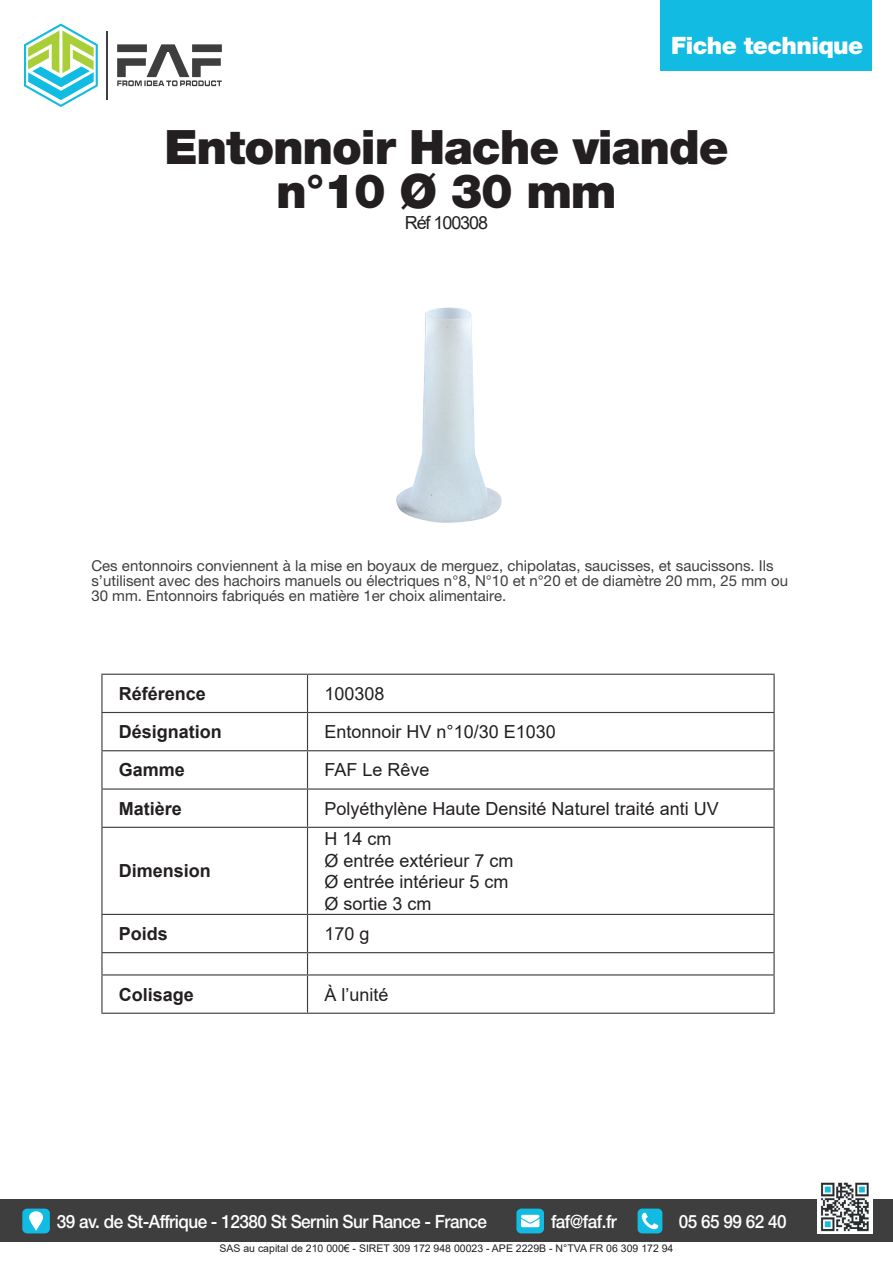
<style>
.page{position:relative;width:893px;height:1263px;background:#fff}
.page>*{position:absolute;margin:0;border:0;box-sizing:border-box;transform-origin:0 0}
.t1{font:900 47.4px/43.3px "Helvetica Neue";letter-spacing:-.025em;color:#231f20;text-align:center}
.t2{font:900 24px "Helvetica Neue";letter-spacing:-.025em;color:#fff}
.t3{font:500 18.3px "Helvetica Neue";letter-spacing:-.03em;color:#fff;scale:.94 1}
.t4{font:18px/21.6px "Arial";color:#231f20}
.t5{font:700 18px "Arial";color:#231f20}
.t6{font:18px "Arial";letter-spacing:-.06em;color:#231f20}
.t7{font:15px/15px "Helvetica Neue";color:#3e3e3f}
.t8{font:10.5px "Arial";color:#231f20}
</style>
<div class="page">
<div style="left:0;top:1199px;width:893px;height:43px;background:#3e3e3f"></div>
<img style="left:818px;top:1182px;width:55px;height:51px">
<div style="left:22px;top:1208px;width:28px;height:25px;background:#11bbe1;border-radius:5px"></div>
<svg style="left:29px;top:1211px;width:14px;height:20px"></svg>
<svg style="left:516px;top:1208px;width:28px;height:25px"></svg>
<svg style="left:638px;top:1208px;width:24px;height:25px"></svg>
<svg style="left:117px;top:44px;width:105px;height:42px"></svg>
<hr style="left:106px;top:31px;width:2px;height:69px;background:#3e3e3f">
<svg style="left:24px;top:24px;width:74px;height:83px"></svg>
<div style="left:660px;top:0;width:212px;height:70px;background:#11bbe1"></div>
<hr style="left:101px;top:674px;width:206px;height:1px;background:#3e3e3f">
<hr style="left:101px;top:675px;width:2px;height:37px;background:#3e3e3f">
<hr style="left:307px;top:674px;width:468px;height:1px;background:#3e3e3f">
<hr style="left:307px;top:675px;width:1px;height:37px;background:#3e3e3f">
<hr style="left:773px;top:675px;width:2px;height:37px;background:#3e3e3f">
<hr style="left:101px;top:712px;width:206px;height:1px;background:#3e3e3f">
<hr style="left:101px;top:713px;width:2px;height:37px;background:#3e3e3f">
<hr style="left:307px;top:712px;width:468px;height:1px;background:#3e3e3f">
<hr style="left:307px;top:713px;width:1px;height:37px;background:#3e3e3f">
<hr style="left:773px;top:713px;width:2px;height:37px;background:#3e3e3f">
<hr style="left:101px;top:750px;width:206px;height:1px;background:#3e3e3f">
<hr style="left:101px;top:751px;width:2px;height:37px;background:#3e3e3f">
<hr style="left:307px;top:750px;width:468px;height:1px;background:#3e3e3f">
<hr style="left:307px;top:751px;width:1px;height:37px;background:#3e3e3f">
<hr style="left:773px;top:751px;width:2px;height:37px;background:#3e3e3f">
<hr style="left:101px;top:788px;width:206px;height:2px;background:#3e3e3f">
<hr style="left:101px;top:790px;width:2px;height:37px;background:#3e3e3f">
<hr style="left:307px;top:788px;width:468px;height:2px;background:#3e3e3f">
<hr style="left:307px;top:790px;width:1px;height:37px;background:#3e3e3f">
<hr style="left:773px;top:790px;width:2px;height:37px;background:#3e3e3f">
<hr style="left:101px;top:915px;width:2px;height:37px;background:#3e3e3f">
<hr style="left:101px;top:952px;width:206px;height:1px;background:#3e3e3f">
<hr style="left:101px;top:953px;width:2px;height:21px;background:#3e3e3f">
<hr style="left:101px;top:974px;width:206px;height:1px;background:#3e3e3f">
<hr style="left:101px;top:975px;width:2px;height:38px;background:#3e3e3f">
<hr style="left:307px;top:975px;width:1px;height:38px;background:#3e3e3f">
<hr style="left:773px;top:975px;width:2px;height:38px;background:#3e3e3f">
<hr style="left:101px;top:1013px;width:206px;height:1px;background:#3e3e3f">
<hr style="left:307px;top:1013px;width:468px;height:1px;background:#3e3e3f">
<hr style="left:307px;top:915px;width:1px;height:37px;background:#3e3e3f">
<hr style="left:773px;top:915px;width:2px;height:37px;background:#3e3e3f">
<hr style="left:307px;top:952px;width:468px;height:1px;background:#3e3e3f">
<svg style="left:307px;top:953px;width:1px;height:21px"></svg>
<hr style="left:773px;top:953px;width:2px;height:21px;background:#3e3e3f">
<hr style="left:307px;top:974px;width:468px;height:1px;background:#3e3e3f">
<hr style="left:101px;top:827px;width:206px;height:1px;background:#3e3e3f">
<hr style="left:101px;top:828px;width:2px;height:86px;background:#3e3e3f">
<hr style="left:101px;top:914px;width:206px;height:1px;background:#3e3e3f">
<hr style="left:307px;top:827px;width:468px;height:1px;background:#3e3e3f">
<hr style="left:307px;top:828px;width:1px;height:86px;background:#3e3e3f">
<hr style="left:773px;top:828px;width:2px;height:86px;background:#3e3e3f">
<hr style="left:307px;top:914px;width:468px;height:1px;background:#3e3e3f">
<img style="left:396px;top:308px;width:106px;height:215px">
<h2 class="t2" style="left:671px;top:31px;width:194px">Fiche technique</h2>
<h1 class="t1" style="left:164px;top:126px;width:566px">Entonnoir Hache viande n°10 Ø 30 mm</h1>
<p class="t6" style="left:405px;top:211px;width:85px">Réf 100308</p>
<p class="t7" style="left:91px;top:558px;width:698px">Ces entonnoirs conviennent à la mise en boyaux de merguez, chipolatas, saucisses, et saucissons. Ils s’utilisent avec des hachoirs manuels ou électriques n°8, N°10 et n°20 et de diamètre 20 mm, 25 mm ou<br>30 mm. Entonnoirs fabriqués en matière 1er choix alimentaire.</p>
<p class="t5" style="left:119px;top:681px;width:89px">Référence</p>
<p class="t4" style="left:325px;top:683px;width:62px">100308</p>
<p class="t5" style="left:119px;top:719px;width:105px">Désignation</p>
<p class="t4" style="left:325px;top:721px;width:233px">Entonnoir HV n°10/30 E1030</p>
<p class="t5" style="left:119px;top:757px;width:68px">Gamme</p>
<p class="t4" style="left:325px;top:759px;width:107px">FAF Le Rêve</p>
<p class="t5" style="left:119px;top:796px;width:65px">Matière</p>
<p class="t4" style="left:325px;top:797px;width:396px">Polyéthylène Haute Densité Naturel traité anti UV</p>
<p class="t5" style="left:119px;top:858px;width:94px">Dimension</p>
<p class="t4" style="left:325px;top:828px;width:191px">H 14 cm<br>Ø entrée extérieur 7 cm<br>Ø entrée intérieur 5 cm<br>Ø sortie 3 cm</p>
<p class="t5" style="left:119px;top:921px;width:51px">Poids</p>
<p class="t4" style="left:325px;top:923px;width:47px">170 g</p>
<p class="t5" style="left:119px;top:982px;width:77px">Colisage</p>
<p class="t4" style="left:325px;top:983px;width:66px">À l’unité</p>
<p class="t3" style="left:57px;top:1211px;width:459px">39 av. de St-Affrique - 12380 St Sernin Sur Rance - France</p>
<p class="t3" style="left:551px;top:1211px;width:72px">faf@faf.fr</p>
<p class="t3" style="left:679px;top:1211px;width:116px">05 65 99 62 40</p>
<p class="t8" style="left:220px;top:1241px;width:455px">SAS au capital de 210 000€ - SIRET 309 172 948 00023 - APE 2229B - N°TVA FR 06 309 172 94</p>
</div>
